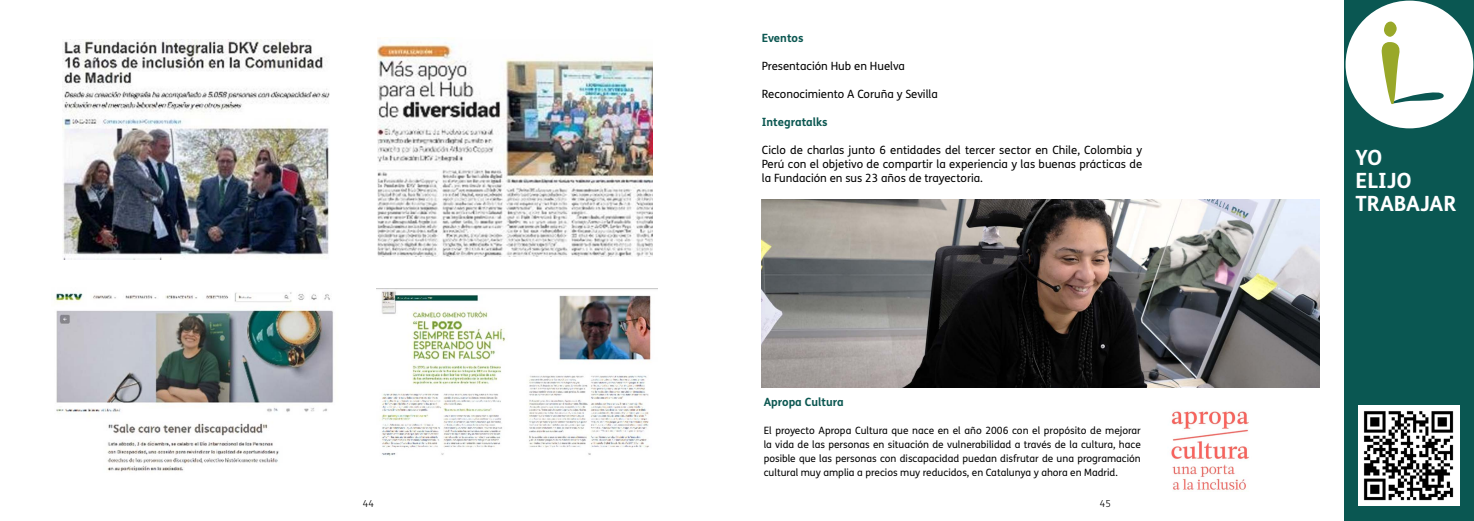
<style>
.page{position:relative;width:1474px;height:521px;background:#fff}
.page>*{position:absolute;margin:0;border:0;box-sizing:border-box;transform-origin:0 0}
.t1{font:700 21px/22.8px "FS Me Pro";color:#fff}
.t2{font:11.38px/14px "FS Me Pro";color:#000;text-align:justify}
.t3{font:700 11.38px "FS Me Pro";color:#0b5751}
.t4{font:10.06px/14px "FS Me Pro";color:#000;text-align:justify}
.t5{font:300 9.62px "FS Me Pro";color:#000}
</style>
<div class="page">
<img style="left:62px;top:39px;width:268px;height:220px">
<img style="left:377px;top:42px;width:275px;height:215px">
<img style="left:55px;top:292px;width:278px;height:180px">
<img style="left:377px;top:289px;width:280px;height:167px">
<img style="left:1171px;top:411px;width:78px;height:80px">
<img style="left:761px;top:199px;width:558px;height:188px">
<div style="left:1344px;top:0;width:129px;height:521px;background:#0a5752"></div>
<div style="left:1345px;top:1px;width:128px;height:127px;background:#fff;border-radius:50%"></div>
<svg style="left:1381px;top:21px;width:63px;height:83px"></svg>
<div style="left:1357px;top:405px;width:101px;height:100px;background:#fff"></div>
<img style="left:1363px;top:411px;width:91px;height:90px">
<p class="t3" style="left:761px;top:29px;width:43px">Eventos</p>
<p class="t2" style="left:761px;top:59px;width:145px">Presentación Hub en Huelva</p>
<p class="t2" style="left:761px;top:87px;width:178px">Reconocimiento A Coruña y Sevilla</p>
<p class="t3" style="left:761px;top:113px;width:67px">Integratalks</p>
<p class="t2" style="left:761px;top:143px;width:382px">Ciclo de charlas junto 6 entidades del tercer sector en Chile, Colombia y Perú con el objetivo de compartir la experiencia y las buenas prácticas de la Fundación en sus 23 años de trayectoria.</p>
<p class="t3" style="left:763px;top:393px;width:82px">Apropa Cultura</p>
<p class="t4" style="left:763px;top:423px;width:379px">El proyecto Apropa Cultura que nace en el año 2006 con el propósito de mejorar la vida de las personas en situación de vulnerabilidad a través de la cultura, hace posible que las personas con discapacidad puedan disfrutar de una programación cultural muy amplia a precios muy reducidos, en Catalunya y ahora en Madrid.</p>
<p class="t5" style="left:363px;top:497px;width:13px">44</p>
<p class="t5" style="left:1099px;top:497px;width:13px">45</p>
<h1 class="t1" style="left:1355px;top:145px;width:102px">YO<br>ELIJO<br>TRABAJAR</h1>
</div>
